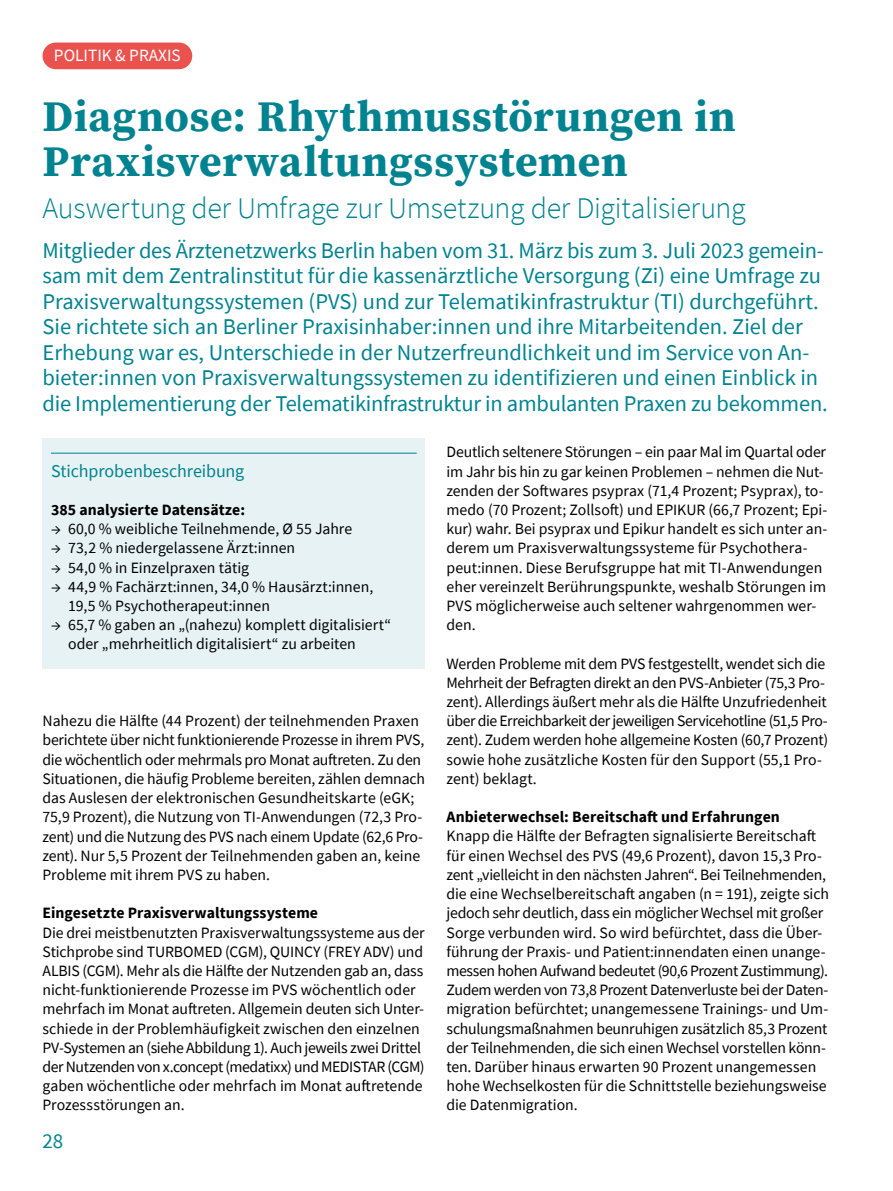
<style>
.page{position:relative;width:893px;height:1191px;background:#fff}
.page>*{position:absolute;margin:0;border:0;box-sizing:border-box;transform-origin:0 0}
.t1{font:43.5px/45px "Source Serif Variable";letter-spacing:.015em;color:#008390}
.t2{font:300 30px "Source Sans Pro";letter-spacing:-.01em;color:#008390}
.t3{font:22.5px/25.5px "Source Sans Pro";color:#008390}
.t4{font:21px "Source Sans Pro";color:#008390}
.t5{font:18px "Source Sans Pro";letter-spacing:-.005em;color:#008390}
.t6{font:17.25px "Source Sans Pro";color:#fff}
.t7{font:15.75px/19.2px "Source Sans Pro";letter-spacing:-.005em;color:#000}
.t8{font:700 15.75px "Source Sans Pro";letter-spacing:.005em;color:#000}
</style>
<div class="page">
<div style="left:43px;top:438px;width:382px;height:230px;background:#e7f2f4"></div>
<hr style="left:51px;top:453px;width:366px;height:1px;background:#008390">
<div style="left:43px;top:43px;width:149px;height:26px;background:#ea524e;border-radius:13px"></div>
<p class="t6" style="left:54px;top:45px;width:128px">POLITIK &amp; PRAXIS</p>
<h1 class="t1" style="left:43px;top:94px;width:695px">Diagnose: Rhythmusstörungen in<br>Praxisverwaltungssystemen</h1>
<h2 class="t2" style="left:43px;top:189px;width:705px">Auswertung der Umfrage zur Umsetzung der Digitalisierung</h2>
<p class="t3" style="left:43px;top:237px;width:787px">Mitglieder des Ärztenetzwerks Berlin haben vom 31. März bis zum 3. Juli 2023 gemein&shy;sam mit dem Zentralinstitut für die kassenärztliche Versorgung (Zi) eine Umfrage zu Praxisverwaltungssystemen (PVS) und zur Telematikinfrastruktur (TI) durchgeführt.<br>Sie richtete sich an Berliner Praxisinhaber:innen und ihre Mitarbeitenden. Ziel der Erhebung war es, Unterschiede in der Nutzerfreundlichkeit und im Service von An&shy;bieter:innen von Praxisverwaltungssystemen zu identifizieren und einen Einblick in die Implementierung der Telematikinfrastruktur in ambulanten Praxen zu bekommen.</p>
<p class="t5" style="left:51px;top:459px;width:195px">Stichprobenbeschreibung</p>
<p class="t8" style="left:51px;top:499px;width:196px">385 analysierte Datensätze:</p>
<p class="t7" style="left:51px;top:519px;width:303px">→ 60,0 % weibliche Teilnehmende, Ø 55 Jahre</p>
<p class="t7" style="left:51px;top:538px;width:246px">→ 73,2 % niedergelassene Ärzt:innen</p>
<p class="t7" style="left:51px;top:557px;width:200px">→ 54,0 % in Einzelpraxen tätig</p>
<p class="t7" style="left:68px;top:577px;width:307px;text-indent:-17px">→ 44,9 % Fachärzt:innen, 34,0 % Hausärzt:innen,<br>19,5 % Psychotherapeut:innen</p>
<p class="t7" style="left:68px;top:615px;width:325px;text-indent:-17px">→ 65,7 % gaben an „(nahezu) komplett digitalisiert“ oder „mehrheitlich digitalisiert“ zu arbeiten</p>
<p class="t7" style="left:43px;top:711px;width:384px">Nahezu die Hälfte (44 Prozent) der teilnehmenden Praxen berichtete über nicht funktionierende Prozesse in ihrem PVS, die wöchentlich oder mehrmals pro Monat auftreten. Zu den Situationen, die häufig Probleme bereiten, zählen demnach das Auslesen der elektronischen Gesundheitskarte (eGK; 75,9 Prozent), die Nutzung von TI-Anwendungen (72,3 Pro&shy;zent) und die Nutzung des PVS nach einem Update (62,6 Pro&shy;zent). Nur 5,5 Prozent der Teilnehmenden gaben an, keine Probleme mit ihrem PVS zu haben.</p>
<p class="t8" style="left:43px;top:902px;width:277px">Eingesetzte Praxisverwaltungssysteme</p>
<p class="t7" style="left:43px;top:922px;width:384px">Die drei meistbenutzten Praxisverwaltungssysteme aus der Stichprobe sind TURBOMED (CGM), QUINCY (FREY ADV) und ALBIS (CGM). Mehr als die Hälfte der Nutzenden gab an, dass nicht-funktionierende Prozesse im PVS wöchentlich oder mehrfach im Monat auftreten. Allgemein deuten sich Unter&shy;schiede in der Problemhäufigkeit zwischen den einzelnen PV-Systemen an (siehe Abbildung 1). Auch jeweils zwei Drittel der Nutzenden von x.concept (medatixx) und MEDISTAR (CGM) gaben wöchentliche oder mehrfach im Monat auftretende Prozessstörungen an.</p>
<h3 class="t4" style="left:43px;top:1128px;width:22px">28</h3>
<p class="t7" style="left:446px;top:442px;width:382px">Deutlich seltenere Störungen – ein paar Mal im Quartal oder im Jahr bis hin zu gar keinen Problemen – nehmen die Nut&shy;zenden der Softwares psyprax (71,4 Prozent; Psyprax), to&shy;medo (70 Prozent; Zollsoft) und EPIKUR (66,7 Prozent; Epi&shy;kur) wahr. Bei psyprax und Epikur handelt es sich unter an&shy;derem um Praxisverwaltungssysteme für Psychothera&shy;peut:innen. Diese Berufsgruppe hat mit TI-Anwendungen eher vereinzelt Berührungspunkte, weshalb Störungen im PVS möglicherweise auch seltener wahrgenommen wer&shy;den.</p>
<p class="t7" style="left:446px;top:653px;width:383px">Werden Probleme mit dem PVS festgestellt, wendet sich die Mehrheit der Befragten direkt an den PVS-Anbieter (75,3 Pro&shy;zent). Allerdings äußert mehr als die Hälfte Unzufriedenheit über die Erreichbarkeit der jeweiligen Servicehotline (51,5 Pro&shy;zent). Zudem werden hohe allgemeine Kosten (60,7 Prozent) sowie hohe zusätzliche Kosten für den Support (55,1 Pro&shy;zent) beklagt.</p>
<p class="t8" style="left:446px;top:806px;width:335px">Anbieterwechsel: Bereitschaft und Erfahrungen</p>
<p class="t7" style="left:446px;top:826px;width:384px">Knapp die Hälfte der Befragten signalisierte Bereitschaft für einen Wechsel des PVS (49,6 Prozent), davon 15,3 Pro&shy;zent „vielleicht in den nächsten Jahren“. Bei Teilnehmenden, die eine Wechselbereitschaft angaben (n = 191), zeigte sich jedoch sehr deutlich, dass ein möglicher Wechsel mit großer Sorge verbunden wird. So wird befürchtet, dass die Über&shy;führung der Praxis- und Patient:innendaten einen unange&shy;messen hohen Aufwand bedeutet (90,6 Prozent Zustimmung).<br>Zudem werden von 73,8 Prozent Datenverluste bei der Daten&shy;migration befürchtet; unangemessene Trainings- und Um&shy;schulungsmaßnahmen beunruhigen zusätzlich 85,3 Prozent der Teilnehmenden, die sich einen Wechsel vorstellen könn&shy;ten. Darüber hinaus erwarten 90 Prozent unangemessen hohe Wechselkosten für die Schnittstelle beziehungsweise die Datenmigration.</p>
</div>
